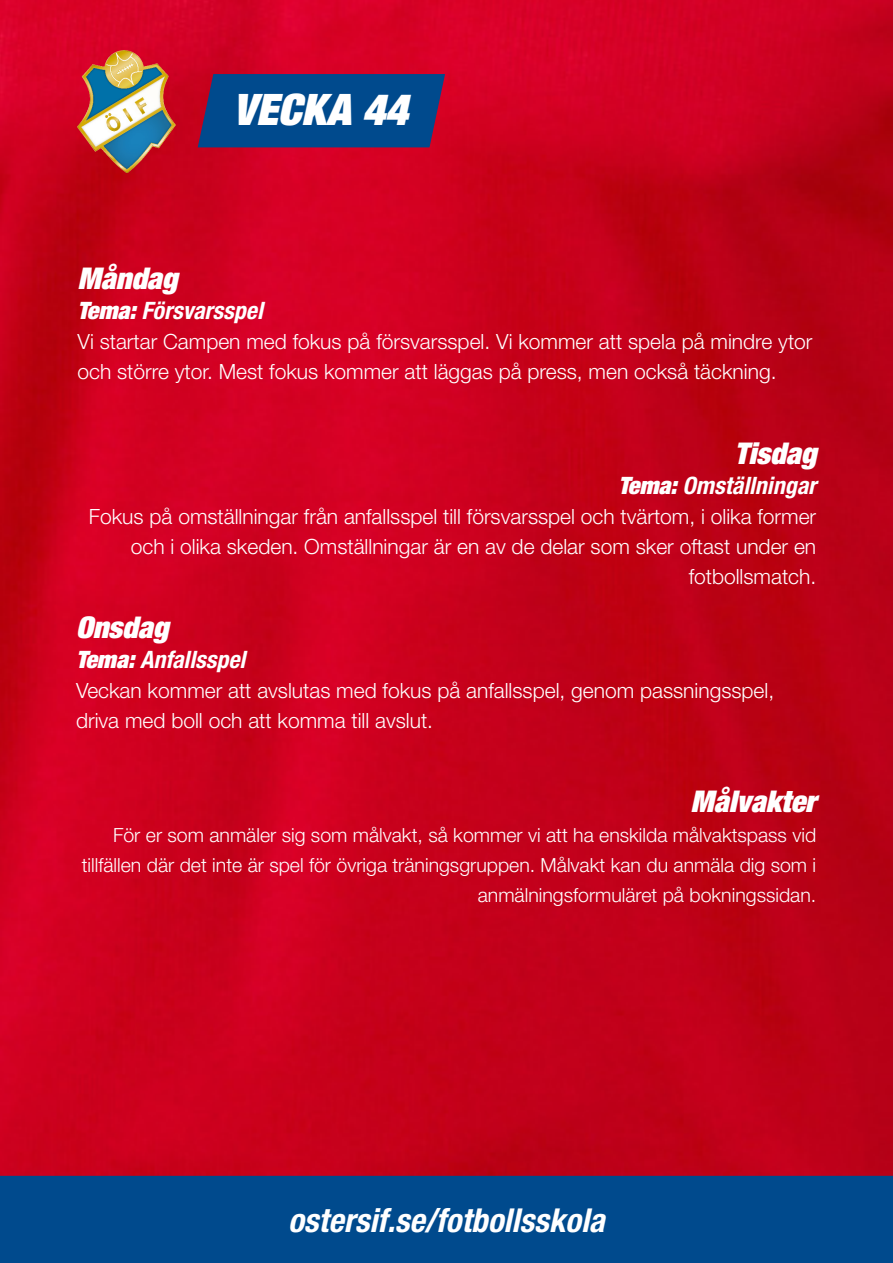
<style>
.page{position:relative;width:893px;height:1263px;background:#fff}
.page>*{position:absolute;margin:0;border:0;box-sizing:border-box;transform-origin:0 0}
.t1{font:italic 900 condensed 43.5px "Helvetica Neue LT Std";color:#fff}
.t2{font:italic 700 condensed 33px "Helvetica Neue LT Std";color:#fff}
.t3{font:italic 900 condensed 30px "Helvetica Neue LT Std";color:#fff}
.t4{font:italic 700 condensed 24px "Helvetica Neue LT Std";color:#fff}
.t5{font:300 21px/30px "Helvetica Neue LT Std";color:#fff}
.t6{font:300 19.5px/30px "Helvetica Neue LT Std";color:#fff;text-align:right}
.s1{font-weight:900}
</style>
<div class="page">
<img style="left:0;top:0;width:893px;height:1176px">
<div style="left:0;top:1176px;width:893px;height:87px;background:#004a8d"></div>
<img style="left:78px;top:50px;width:97px;height:123px">
<svg style="left:197px;top:73px;width:249px;height:75px;background:#124383"></svg>
<p class="t1" style="left:233px;top:81px;width:176px">VECKA 44</p>
<p class="t3" style="left:77px;top:259px;width:102px">Måndag</p>
<p class="t4" style="left:77px;top:296px;width:187px"><span class="s1">Tema:</span> Försvarsspel</p>
<p class="t5" style="left:77px;top:326px;width:736px">Vi startar Campen med fokus på försvarsspel. Vi kommer att spela på mindre ytor och större ytor. Mest fokus kommer att läggas på press, men också täckning.</p>
<p class="t3" style="left:734px;top:434px;width:83px">Tisdag</p>
<p class="t4" style="left:619px;top:471px;width:199px"><span class="s1">Tema:</span> Omställningar</p>
<p class="t5" style="left:89px;top:501px;width:729px;text-align:right">Fokus på omställningar från anfallsspel till försvarsspel och tvärtom, i olika former och i olika skeden. Omställningar är en av de delar som sker oftast under en fotbollsmatch.</p>
<p class="t3" style="left:76px;top:608px;width:94px">Onsdag</p>
<p class="t4" style="left:76px;top:645px;width:171px"><span class="s1">Tema:</span> Anfallsspel</p>
<p class="t5" style="left:76px;top:675px;width:700px">Veckan kommer att avslutas med fokus på anfallsspel, genom passningsspel, driva med boll och att komma till avslut.</p>
<p class="t3" style="left:690px;top:782px;width:127px">Målvakter</p>
<p class="t6" style="left:82px;top:820px;width:736px">För er som anmäler sig som målvakt, så kommer vi att ha enskilda målvaktspass vid tillfällen där det inte är spel för övriga träningsgruppen. Målvakt kan du anmäla dig som i anmälningsformuläret på bokningssidan.</p>
<p class="t2" style="left:288px;top:1200px;width:318px">ostersif.se/fotbollsskola</p>
</div>
